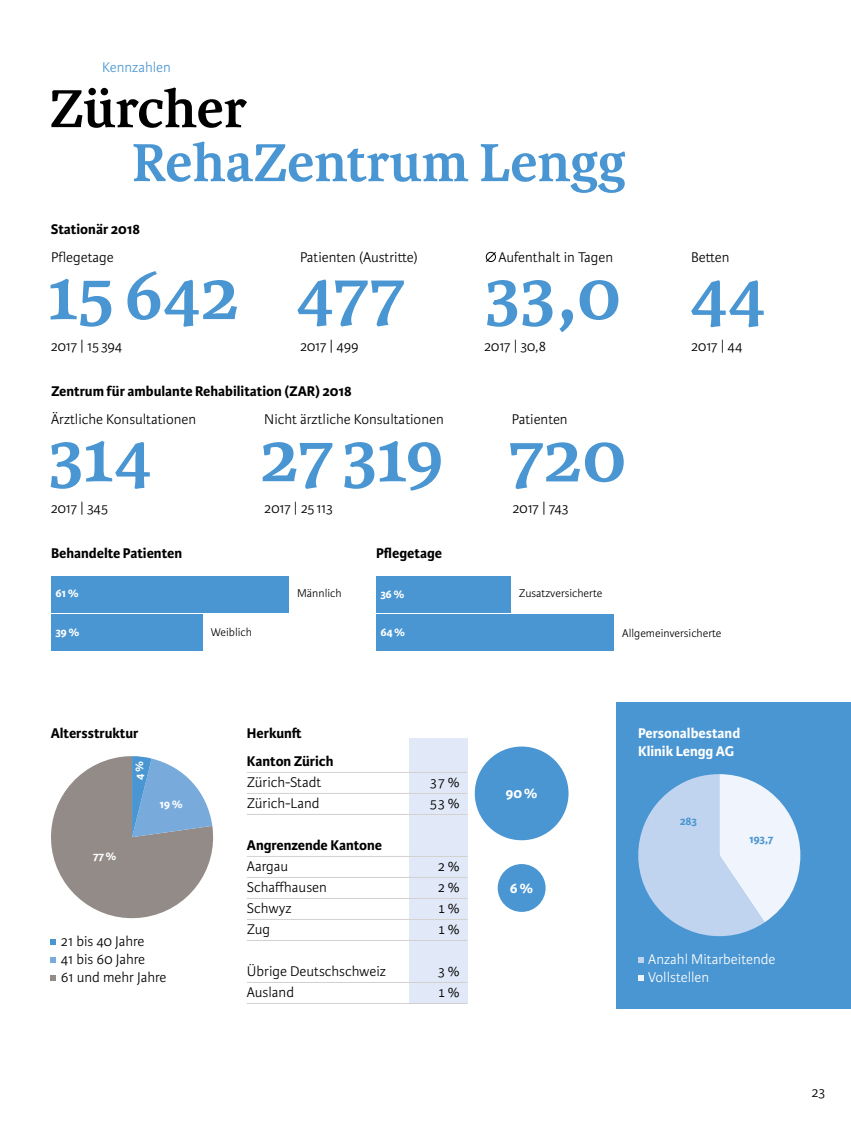
<style>
.page{position:relative;width:851px;height:1127px;background:#fff}
.page>*{position:absolute;margin:0;border:0;box-sizing:border-box;transform-origin:0 0}
.t1{font:700 75px "Karmina";color:#4a96d2}
.t2{font:700 57px/54px "Karmina";color:#4a96d2}
.t3{font:300 15px "Karmina Sans";color:#000}
.t4{font:700 15px "Karmina Sans";color:#000}
.t5{font:700 15px/18px "Karmina Sans";color:#fff}
.t6{font:300 15px "Karmina Sans";color:#fff}
.t7{font:300 15px "Karmina Sans";color:#4a96d2}
.t8{font:300 12px "Karmina Sans";color:#000}
.t9{font:700 12px "Karmina Sans";color:#fff}
.t10{font:700 12px "Karmina Sans";color:#4a96d2}
.s1{color:#000}
</style>
<div class="page">
<div style="left:616px;top:702px;width:234px;height:306px;background:#4a96d2"></div>
<svg style="left:51px;top:756px;width:163px;height:163px"></svg>
<svg style="left:638px;top:774px;width:162px;height:163px"></svg>
<div style="left:376px;top:615px;width:237px;height:36px;background:#4a96d2"></div>
<div style="left:51px;top:576px;width:237px;height:36px;background:#4a96d2"></div>
<div style="left:51px;top:615px;width:151px;height:36px;background:#4a96d2"></div>
<div style="left:376px;top:576px;width:134px;height:36px;background:#4a96d2"></div>
<svg style="left:51px;top:939px;width:5px;height:5px"></svg>
<svg style="left:51px;top:957px;width:5px;height:5px"></svg>
<svg style="left:51px;top:975px;width:5px;height:5px"></svg>
<svg style="left:638px;top:957px;width:5px;height:5px"></svg>
<svg style="left:638px;top:975px;width:5px;height:5px"></svg>
<div style="left:474px;top:746px;width:94px;height:94px;background:#4a96d2;border-radius:50%"></div>
<div style="left:497px;top:864px;width:48px;height:48px;background:#4a96d2;border-radius:50%"></div>
<div style="left:408px;top:738px;width:59px;height:265px;background:#e1e9f8"></div>
<hr style="left:247px;top:772px;width:220px;height:1px;background:#d4d0cf">
<hr style="left:247px;top:793px;width:220px;height:1px;background:#d4d0cf">
<hr style="left:247px;top:814px;width:220px;height:1px;background:#d4d0cf">
<hr style="left:247px;top:856px;width:220px;height:1px;background:#d4d0cf">
<hr style="left:247px;top:877px;width:220px;height:1px;background:#d4d0cf">
<hr style="left:247px;top:898px;width:220px;height:1px;background:#d4d0cf">
<hr style="left:247px;top:919px;width:220px;height:1px;background:#d4d0cf">
<hr style="left:247px;top:940px;width:220px;height:1px;background:#d4d0cf">
<hr style="left:247px;top:982px;width:220px;height:1px;background:#d4d0cf">
<hr style="left:247px;top:1003px;width:220px;height:1px;background:#d4d0cf">
<svg style="left:485px;top:251px;width:11px;height:11px"></svg>
<p class="t7" style="left:102px;top:59px;width:70px">Kennzahlen</p>
<p class="t2" style="left:132px;top:83px;width:495px;text-indent:-82px"><span class="s1">Zürcher<br></span>RehaZentrum Lengg</p>
<p class="t4" style="left:51px;top:220px;width:91px">Stationär 2018</p>
<p class="t3" style="left:51px;top:249px;width:64px">Pflegetage</p>
<p class="t3" style="left:300px;top:249px;width:119px">Patienten (Austritte)</p>
<p class="t3" style="left:498px;top:249px;width:116px">Aufenthalt in Tagen</p>
<p class="t3" style="left:691px;top:249px;width:40px">Betten</p>
<p class="t1" style="left:47px;top:252px;width:194px">15642</p>
<p class="t1" style="left:296px;top:252px;width:110px">477</p>
<p class="t1" style="left:485px;top:252px;width:137px">33,0</p>
<p class="t1" style="left:689px;top:253px;width:77px">44</p>
<p class="t3" style="left:51px;top:338px;width:73px">2017 | 15 394</p>
<p class="t3" style="left:300px;top:338px;width:60px">2017 | 499</p>
<p class="t3" style="left:484px;top:338px;width:63px">2017 | 30,8</p>
<p class="t3" style="left:691px;top:338px;width:53px">2017 | 44</p>
<p class="t4" style="left:51px;top:383px;width:302px">Zentrum für ambulante Rehabilitation (ZAR) 2018</p>
<p class="t3" style="left:51px;top:411px;width:147px">Ärztliche Konsultationen</p>
<p class="t3" style="left:264px;top:411px;width:181px">Nicht ärztliche Konsultationen</p>
<p class="t3" style="left:511px;top:411px;width:57px">Patienten</p>
<p class="t1" style="left:49px;top:414px;width:104px">314</p>
<p class="t1" style="left:260px;top:414px;width:186px">27 319</p>
<p class="t1" style="left:507px;top:414px;width:120px">720</p>
<p class="t3" style="left:51px;top:500px;width:59px">2017 | 345</p>
<p class="t3" style="left:264px;top:500px;width:70px">2017 | 25 113</p>
<p class="t3" style="left:512px;top:500px;width:58px">2017 | 743</p>
<p class="t4" style="left:51px;top:545px;width:132px">Behandelte Patienten</p>
<p class="t4" style="left:376px;top:545px;width:67px">Pflegetage</p>
<p class="t9" style="left:55px;top:586px;width:25px">61%</p>
<p class="t8" style="left:297px;top:586px;width:46px">Männlich</p>
<p class="t8" style="left:519px;top:587px;width:85px">Zusatzversicherte</p>
<p class="t9" style="left:55px;top:625px;width:26px">39%</p>
<p class="t8" style="left:211px;top:626px;width:43px">Weiblich</p>
<p class="t8" style="left:622px;top:627px;width:101px">Allgemeinversicherte</p>
<p class="t9" style="left:380px;top:587px;width:26px">36%</p>
<p class="t9" style="left:380px;top:625px;width:27px">64%</p>
<p class="t4" style="left:51px;top:725px;width:89px">Altersstruktur</p>
<p class="t9" style="left:93px;top:849px;width:25px">77%</p>
<p class="t9" style="left:132px;top:780px;width:20px;rotate:-90deg">4%</p>
<p class="t9" style="left:159px;top:797px;width:25px">19%</p>
<p class="t3" style="left:61px;top:933px;width:85px">21 bis 40 Jahre</p>
<p class="t3" style="left:61px;top:951px;width:86px">41 bis 60 Jahre</p>
<p class="t3" style="left:61px;top:969px;width:107px">61 und mehr Jahre</p>
<p class="t4" style="left:247px;top:725px;width:56px">Herkunft</p>
<p class="t4" style="left:247px;top:752px;width:88px">Kanton Zürich</p>
<p class="t3" style="left:247px;top:774px;width:76px">Zürich-Stadt</p>
<p class="t3" style="left:429px;top:774px;width:32px">37%</p>
<p class="t3" style="left:247px;top:795px;width:74px">Zürich-Land</p>
<p class="t3" style="left:429px;top:795px;width:32px">53%</p>
<p class="t4" style="left:247px;top:836px;width:137px">Angrenzende Kantone</p>
<p class="t3" style="left:247px;top:858px;width:43px">Aargau</p>
<p class="t3" style="left:437px;top:858px;width:24px">2%</p>
<p class="t3" style="left:247px;top:879px;width:81px">Schaffhausen</p>
<p class="t3" style="left:437px;top:879px;width:24px">2%</p>
<p class="t3" style="left:247px;top:900px;width:46px">Schwyz</p>
<p class="t3" style="left:437px;top:900px;width:24px">1%</p>
<p class="t3" style="left:247px;top:921px;width:25px">Zug</p>
<p class="t3" style="left:437px;top:921px;width:24px">1%</p>
<p class="t3" style="left:247px;top:963px;width:141px">Übrige Deutschschweiz</p>
<p class="t3" style="left:437px;top:963px;width:24px">3%</p>
<p class="t3" style="left:247px;top:984px;width:49px">Ausland</p>
<p class="t3" style="left:437px;top:984px;width:24px">1%</p>
<p class="t5" style="left:505px;top:784px;width:34px">90%</p>
<p class="t5" style="left:509px;top:879px;width:25px">6%</p>
<p class="t5" style="left:638px;top:724px;width:104px">Personalbestand<br>Klinik Lengg AG</p>
<p class="t10" style="left:679px;top:814px;width:18px">283</p>
<p class="t10" style="left:749px;top:833px;width:26px">193,7</p>
<p class="t6" style="left:648px;top:951px;width:129px">Anzahl Mitarbeitende</p>
<p class="t6" style="left:648px;top:969px;width:62px">Vollstellen</p>
<p class="t3" style="left:811px;top:1084px;width:15px">23</p>
</div>
